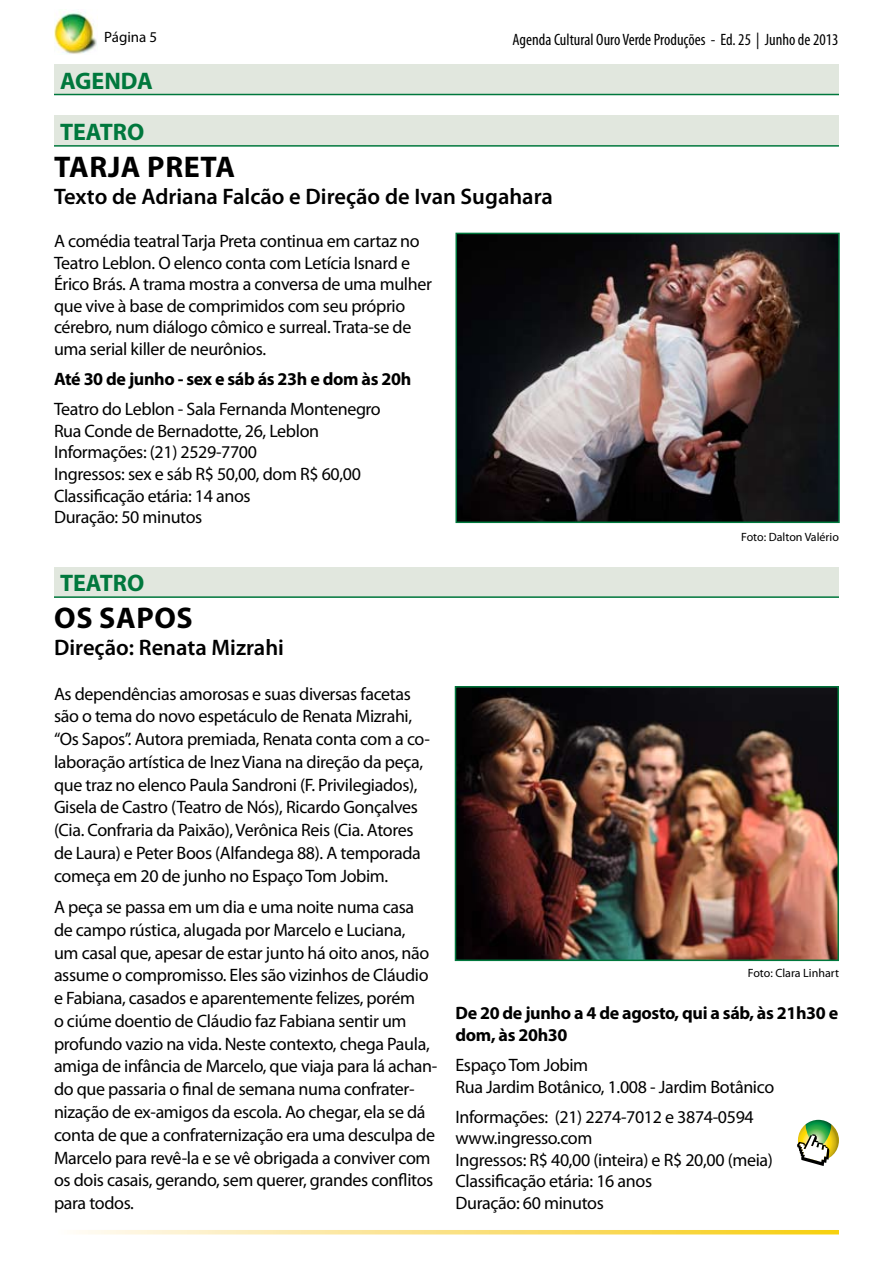
<style>
.page{position:relative;width:893px;height:1263px;background:#fff}
.page>*{position:absolute;margin:0;border:0;box-sizing:border-box;transform-origin:0 0}
.t1{font:700 30px "Myriad Pro";letter-spacing:.02em;color:#000}
.t2{font:700 24px/51.3px "Myriad Pro";color:#00783d}
.t3{font:600 22.5px "Myriad Pro";color:#000}
.t4{font:18px/22.8px "Myriad Pro";letter-spacing:-.02em;color:#000}
.t5{font:700 18px/21.6px "Myriad Pro";letter-spacing:-.02em;color:#000}
.t6{font:condensed 16.5px "Myriad Pro";color:#000}
.t7{font:15px "Myriad Pro";color:#000}
.t8{font:12px "Myriad Pro";color:#000}
</style>
<div class="page">
<img style="left:54px;top:12px;width:43px;height:42px">
<svg style="left:76px;top:1230px;width:763px;height:4px;background:#fae181"></svg>
<div style="left:54px;top:64px;width:785px;height:30px;background:#e1e7de"></div>
<hr style="left:54px;top:94px;width:785px;height:1px;background:#00783d">
<div style="left:54px;top:116px;width:785px;height:30px;background:#e1e7de"></div>
<hr style="left:54px;top:145px;width:785px;height:2px;background:#00783d">
<div style="left:54px;top:567px;width:785px;height:30px;background:#e1e7de"></div>
<hr style="left:54px;top:596px;width:785px;height:2px;background:#00783d">
<img style="left:458px;top:236px;width:379px;height:284px">
<div style="left:455px;top:233px;width:385px;height:290px;border:2px solid #00783d"></div>
<img style="left:458px;top:689px;width:378px;height:269px">
<div style="left:455px;top:686px;width:384px;height:275px;border:2px solid #00783d"></div>
<svg style="left:797px;top:1120px;width:42px;height:46px"></svg>
<p class="t7" style="left:104px;top:28px;width:55px">Página 5</p>
<p class="t6" style="left:513px;top:29px;width:327px">Agenda Cultural Ouro Verde Produções - Ed. 25 | Junho de 2013</p>
<h2 class="t2" style="left:60px;top:54px;width:94px">AGENDA<br>TEATRO</h2>
<h1 class="t1" style="left:54px;top:147px;width:182px">TARJA PRETA</h1>
<p class="t3" style="left:54px;top:182px;width:500px">Texto de Adriana Falcão e Direção de Ivan Sugahara</p>
<p class="t4" style="left:54px;top:230px;width:379px;line-height:21.6px">A comédia teatral Tarja Preta continua em cartaz no Teatro Leblon. O elenco conta com Letícia Isnard e Érico Brás. A trama mostra a conversa de uma mulher que vive à base de comprimidos com seu próprio cérebro, num diálogo cômico e surreal. Trata-se de uma serial killer de neurônios.</p>
<p class="t5" style="left:54px;top:368px;width:359px">Até 30 de junho - sex e sáb ás 23h e dom às 20h</p>
<p class="t4" style="left:54px;top:398px;width:328px;line-height:21.6px">Teatro do Leblon - Sala Fernanda Montenegro Rua Conde de Bernadotte, 26, Leblon Informações: (21) 2529-7700<br>Ingressos: sex e sáb R$ 50,00, dom R$ 60,00<br>Classificação etária: 14 anos<br>Duração: 50 minutos</p>
<h2 class="t2" style="left:60px;top:557px;width:86px">TEATRO</h2>
<h1 class="t1" style="left:54px;top:598px;width:140px">OS SAPOS</h1>
<p class="t3" style="left:54px;top:633px;width:231px">Direção: Renata Mizrahi</p>
<p class="t4" style="left:54px;top:682px;width:377px">As dependências amorosas e suas diversas facetas são o tema do novo espetáculo de Renata Mizrahi, “Os Sapos”. Autora premiada, Renata conta com a co&shy;laboração artística de Inez Viana na direção da peça, que traz no elenco Paula Sandroni (F. Privilegiados), Gisela de Castro (Teatro de Nós), Ricardo Gonçalves (Cia. Confraria da Paixão), Verônica Reis (Cia. Atores de Laura) e Peter Boos (Alfandega 88). A temporada começa em 20 de junho no Espaço Tom Jobim.</p>
<p class="t4" style="left:54px;top:895px;width:385px">A peça se passa em um dia e uma noite numa casa de campo rústica, alugada por Marcelo e Luciana,<br>um casal que, apesar de estar junto há oito anos, não assume o compromisso. Eles são vizinhos de Cláudio e Fabiana, casados e aparentemente felizes, porém<br>o ciúme doentio de Cláudio faz Fabiana sentir um profundo vazio na vida. Neste contexto, chega Paula, amiga de infância de Marcelo, que viaja para lá achan&shy;do que passaria o final de semana numa confrater&shy;nização de ex-amigos da escola. Ao chegar, ela se dá conta de que a confraternização era uma desculpa de Marcelo para revê-la e se vê obrigada a conviver com os dois casais, gerando, sem querer, grandes conflitos para todos.</p>
<p class="t8" style="left:741px;top:529px;width:99px">Foto: Dalton Valério</p>
<p class="t8" style="left:748px;top:966px;width:93px">Foto: Clara Linhart</p>
<p class="t5" style="left:455px;top:1002px;width:384px">De 20 de junho a 4 de agosto, qui a sáb, às 21h30 e dom, às 20h30</p>
<p class="t4" style="left:455px;top:1054px;width:320px;line-height:21.6px">Espaço Tom Jobim<br>Rua Jardim Botânico, 1.008 - Jardim Botânico</p>
<p class="t4" style="left:455px;top:1105px;width:319px;line-height:21.6px">Informações: (21) 2274-7012 e 3874-0594 www.ingresso.com<br>Ingressos: R$ 40,00 (inteira) e R$ 20,00 (meia)<br>Classificação etária: 16 anos<br>Duração: 60 minutos</p>
</div>
